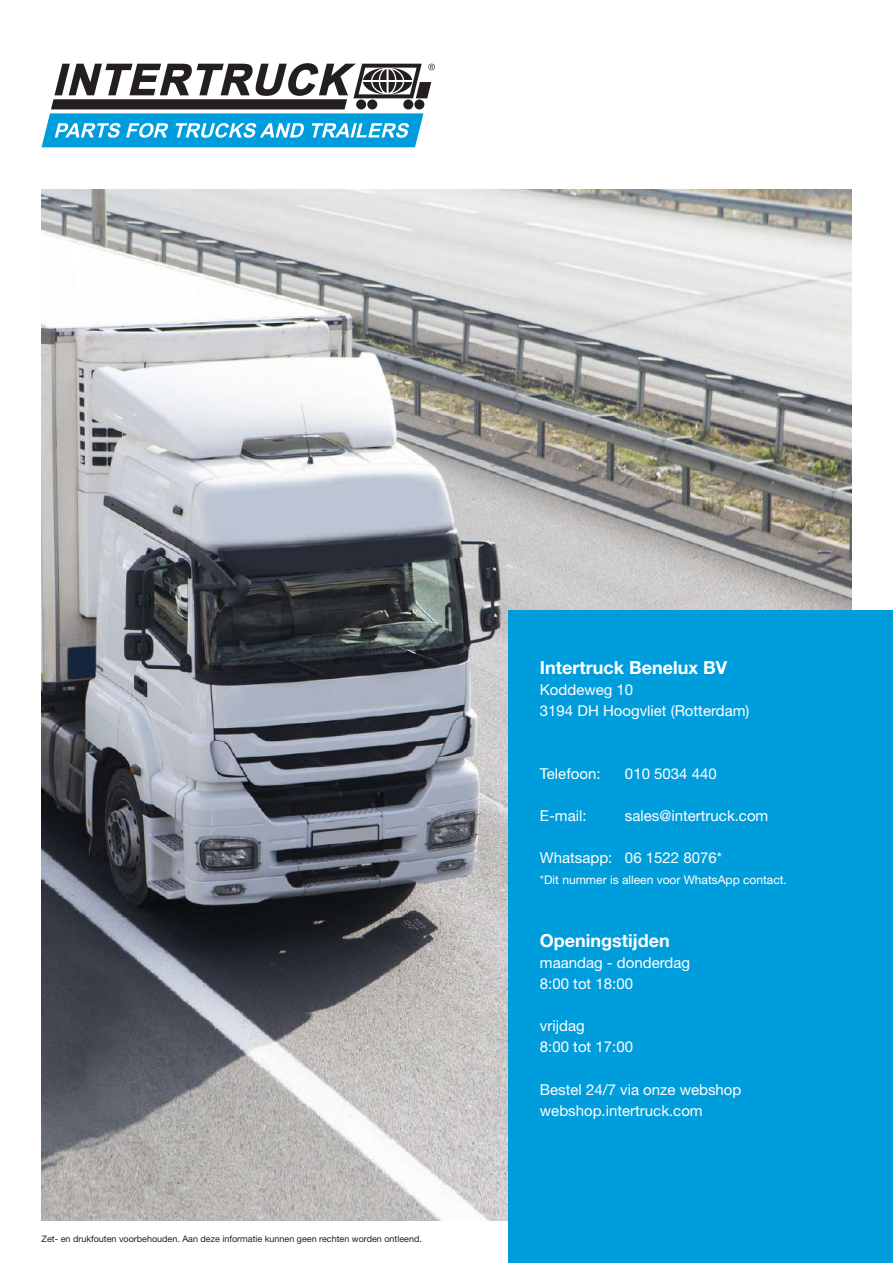
<style>
.page{position:relative;width:893px;height:1263px;background:#fff}
.page>*{position:absolute;margin:0;border:0;box-sizing:border-box;transform-origin:0 0}
.t1{font:700 18px "Helvetica Neue LT Pro";color:#fff}
.t2{font:15px/21px "Helvetica Neue LT Pro";color:#fff}
.t3{font:12px "Helvetica Neue LT Pro";color:#fff}
.t4{font:9px "Helvetica Neue LT Pro";color:#231f20}
</style>
<div class="page">
<svg style="left:42px;top:63px;width:393px;height:84px"></svg>
<img style="left:42px;top:189px;width:809px;height:1032px">
<div style="left:509px;top:610px;width:384px;height:653px;background:#009ddc"></div>
<p class="t4" style="left:42px;top:1233px;width:382px">Zet- en drukfouten voorbehouden. Aan deze informatie kunnen geen rechten worden ontleend.</p>
<p class="t1" style="left:540px;top:656px;width:189px">Intertruck Benelux BV</p>
<p class="t2" style="left:540px;top:678px;width:211px">Koddeweg 10<br>3194 DH Hoogvliet (Rotterdam)</p>
<p class="t2" style="left:540px;top:763px;width:62px">Telefoon:</p>
<p class="t2" style="left:625px;top:763px;width:93px">010 5034 440</p>
<p class="t2" style="left:540px;top:805px;width:48px">E-mail:</p>
<p class="t2" style="left:625px;top:805px;width:145px">sales@intertruck.com</p>
<p class="t2" style="left:540px;top:847px;width:184px">Whatsapp: 06 1522 8076*</p>
<p class="t3" style="left:540px;top:872px;width:248px">*Dit nummer is alleen voor WhatsApp contact.</p>
<p class="t1" style="left:540px;top:929px;width:131px">Openingstijden</p>
<p class="t2" style="left:540px;top:952px;width:152px">maandag - donderdag<br>8:00 tot 18:00</p>
<p class="t2" style="left:540px;top:1015px;width:95px">vrijdag<br>8:00 tot 17:00</p>
<p class="t2" style="left:540px;top:1078px;width:203px">Bestel 24/7 via onze webshop webshop.intertruck.com</p>
</div>
